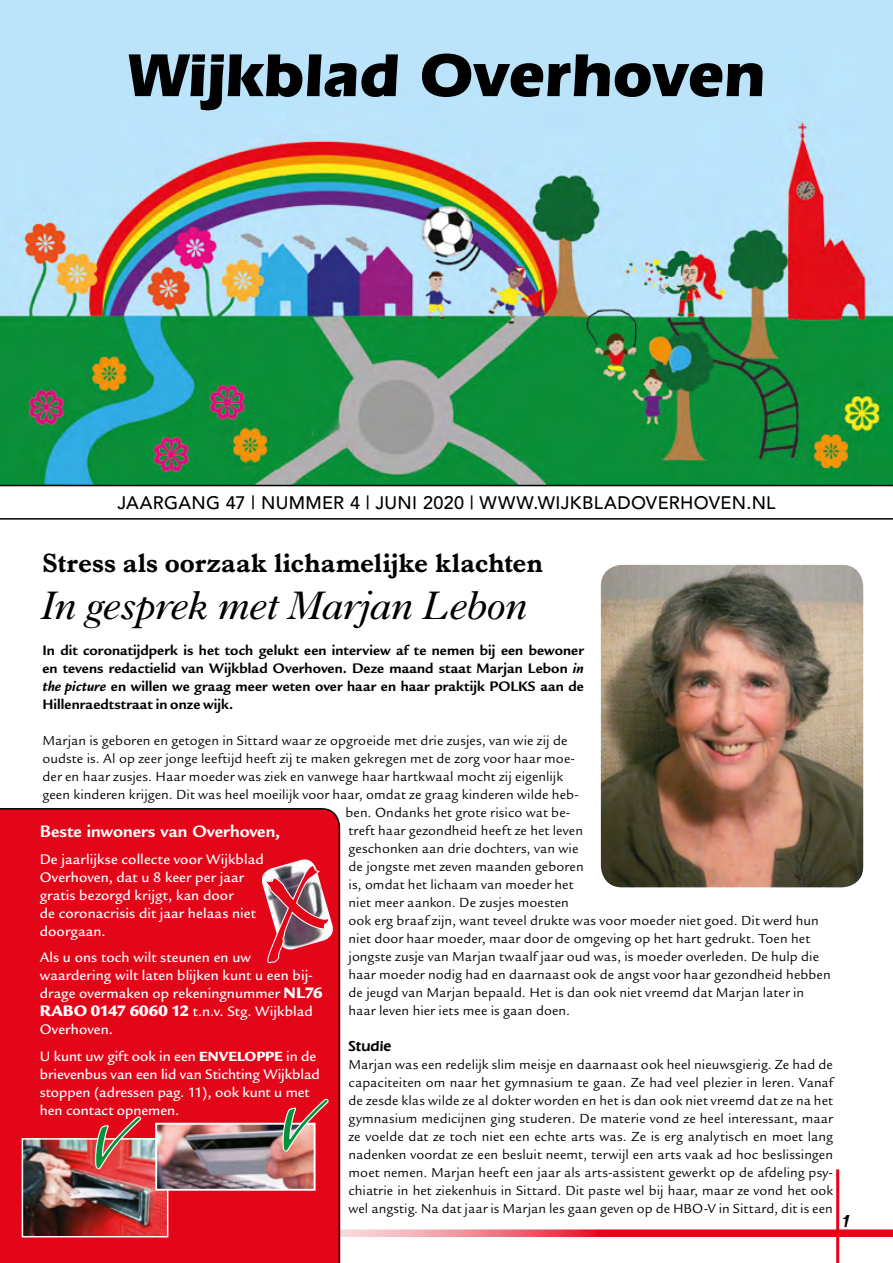
<style>
.page{position:relative;width:893px;height:1263px;background:#fff}
.page>*{position:absolute;margin:0;border:0;box-sizing:border-box;transform-origin:0 0}
.t1{font:700 63px "Eras IT Cby BT";color:#000}
.t2{font:40.5px "Dutch 766 BT Italic A";letter-spacing:-.01em;color:#000}
.t3{font:27px "Dutch 766 BT Bold A";letter-spacing:-.01em;color:#000}
.t4{font:500 18px "Avenir";letter-spacing:.02em;color:#000}
.t5{font:700 18px "Legacy Sans";color:#fff}
.t6{font:italic 18px "Metropolitaines D";color:#000}
.t7{font:500 15px/18px "Legacy Sans";letter-spacing:.005em;color:#fff}
.t8{font:700 15px/18px "Legacy San ITC";letter-spacing:.005em;color:#000;text-align:justify}
.t9{font:600 15px "Eras IT Cby BT";letter-spacing:.01em;color:#000}
.t10{font:14.25px/18px "Legacy San ITC";letter-spacing:.01em;color:#000;text-align:justify}
.s1{font-style:italic}
.s2{font-weight:900;font-size:16.5px}
.s3{font-family:"Legacy Sans Ultra SC880";font-weight:400;font-size:14.55px}
</style>
<div class="page">
<img style="left:0;top:0;width:893px;height:485px">
<hr style="left:0;top:518px;width:893px;height:2px;background:#000">
<hr style="left:0;top:485px;width:893px;height:1px;background:#000">
<img style="left:601px;top:565px;width:262px;height:322px">
<div style="left:0;top:1229px;width:893px;height:8px;background:#e30518"></div>
<hr style="left:836px;top:1169px;width:3px;height:94px;background:#e30518">
<svg style="left:340px;top:1220px;width:255px;height:35px"></svg>
<div style="left:0;top:808px;width:340px;height:455px;background:#e30518"></div>
<img style="left:259px;top:859px;width:77px;height:93px">
<svg style="left:264px;top:865px;width:66px;height:99px;background:#c25563"></svg>
<img style="left:25px;top:1141px;width:140px;height:93px">
<div style="left:22px;top:1138px;width:146px;height:99px;border:2px solid #fff"></div>
<img style="left:158px;top:1126px;width:155px;height:62px">
<div style="left:155px;top:1123px;width:161px;height:68px;border:2px solid #fff"></div>
<svg style="left:82px;top:1116px;width:73px;height:54px;background:#c85653"></svg>
<svg style="left:269px;top:1098px;width:72px;height:54px;background:#c24b4b"></svg>
<h1 class="t1" style="left:127px;top:36px;width:640px">Wijkblad Overhoven</h1>
<p class="t4" style="left:117px;top:493px;width:271px">JAARGANG 47 | NUMMER 4 | JUN</p>
<p class="t4" style="left:412px;top:493px;width:365px">I 2020 | WWW.WIJKBLADOVERHOVEN.NL</p>
<h3 class="t3" style="left:43px;top:546px;width:502px">Stress als oorzaak lichamelijke klachten</h3>
<h2 class="t2" style="left:43px;top:580px;width:488px">In gesprek met Marjan Lebon</h2>
<p class="t8" style="left:43px;top:641px;width:543px">In dit coronatijdperk is het toch gelukt een interview af te nemen bij een bewoner en tevens redactielid van Wijkblad Overhoven. Deze maand staat Marjan Lebon <span class="s1">in the picture</span> en willen we graag meer weten over haar en haar praktijk POLKS aan de Hillenraedtstraat in onze wijk.</p>
<p class="t10" style="left:43px;top:731px;width:526px">Marjan is geboren en getogen in Sittard waar ze opgroeide met drie zusjes, van wie zij de</p>
<p class="t10" style="left:43px;top:749px;width:534px">oudste is. Al op zeer jonge leeftijd heeft zij te maken gekregen met de zorg voor haar moe-</p>
<p class="t10" style="left:43px;top:767px;width:522px">der en haar zusjes. Haar moeder was ziek en vanwege haar hartkwaal mocht zij eigenlijk</p>
<p class="t10" style="left:43px;top:785px;width:538px">geen kinderen krijgen. Dit was heel moeilijk voor haar, omdat ze graag kinderen wilde heb-</p>
<p class="t10" style="left:346px;top:803px;width:226px">ben. Ondanks het grote risico wat be-</p>
<p class="t10" style="left:349px;top:821px;width:236px">treft haar gezondheid heeft ze het leven</p>
<p class="t10" style="left:349px;top:839px;width:231px">geschonken aan drie dochters, van wie</p>
<p class="t10" style="left:349px;top:857px;width:237px">de jongste met zeven maanden geboren</p>
<p class="t10" style="left:349px;top:875px;width:226px">is, omdat het lichaam van moeder het</p>
<p class="t10" style="left:349px;top:893px;width:222px">niet meer aankon. De zusjes moesten</p>
<p class="t10" style="left:349px;top:911px;width:472px">ook erg braaf zijn, want teveel drukte was voor moeder niet goed. Dit werd hun</p>
<p class="t10" style="left:349px;top:929px;width:463px">niet door haar moeder, maar door de omgeving op het hart gedrukt. Toen het</p>
<p class="t10" style="left:349px;top:947px;width:472px">jongste zusje van Marjan twaalf jaar oud was, is moeder overleden. De hulp die</p>
<p class="t10" style="left:349px;top:965px;width:484px">haar moeder nodig had en daarnaast ook de angst voor haar gezondheid hebben</p>
<p class="t10" style="left:349px;top:983px;width:457px">de jeugd van Marjan bepaald. Het is dan ook niet vreemd dat Marjan later in</p>
<p class="t10" style="left:349px;top:1001px;width:223px">haar leven hier iets mee is gaan doen.</p>
<p class="t9" style="left:349px;top:1036px;width:44px">Studie</p>
<p class="t10" style="left:349px;top:1055px;width:486px">Marjan was een redelijk slim meisje en daarnaast ook heel nieuwsgierig. Ze had de capaciteiten om naar het gymnasium te gaan. Ze had veel plezier in leren. Vanaf de zesde klas wilde ze al dokter worden en het is dan ook niet vreemd dat ze na het gymnasium medicijnen ging studeren. De materie vond ze heel interessant, maar ze voelde dat ze toch niet een echte arts was. Ze is erg analytisch en moet lang nadenken voordat ze een besluit neemt, terwijl een arts vaak ad hoc beslissingen moet nemen. Marjan heeft een jaar als arts-assistent gewerkt op de afdeling psy&shy;chiatrie in het ziekenhuis in Sittard. Dit paste wel bij haar, maar ze vond het ook wel angstig. Na dat jaar is Marjan les gaan geven op de HBO-V in Sittard, dit is een</p>
<p class="t5" style="left:40px;top:821px;width:242px">Beste inwoners van Overhoven,</p>
<p class="t7" style="left:40px;top:850px;width:225px">De jaarlijkse collecte voor Wijkblad<br>Overhoven, dat u 8 keer per jaar gratis bezorgd krijgt, kan door<br>de coronacrisis dit jaar helaas niet doorgaan.</p>
<p class="t7" style="left:40px;top:949px;width:284px">Als u ons toch wilt steunen en uw waardering wilt laten blijken kunt u een bij&shy;drage overmaken op rekeningnummer <span class="s2">NL76<br>RABO 0147 6060 12</span> t.n.v. Stg. Wijkblad Overhoven.</p>
<p class="t7" style="left:40px;top:1047px;width:282px">U kunt uw gift ook in een <span class="s3">ENVELOPPE</span> in de brievenbus van een lid van Stichting Wijkblad stoppen (adressen pag. 11), ook kunt u met hen contact opnemen.</p>
<p class="t6" style="left:842px;top:1211px;width:12px">1</p>
</div>
